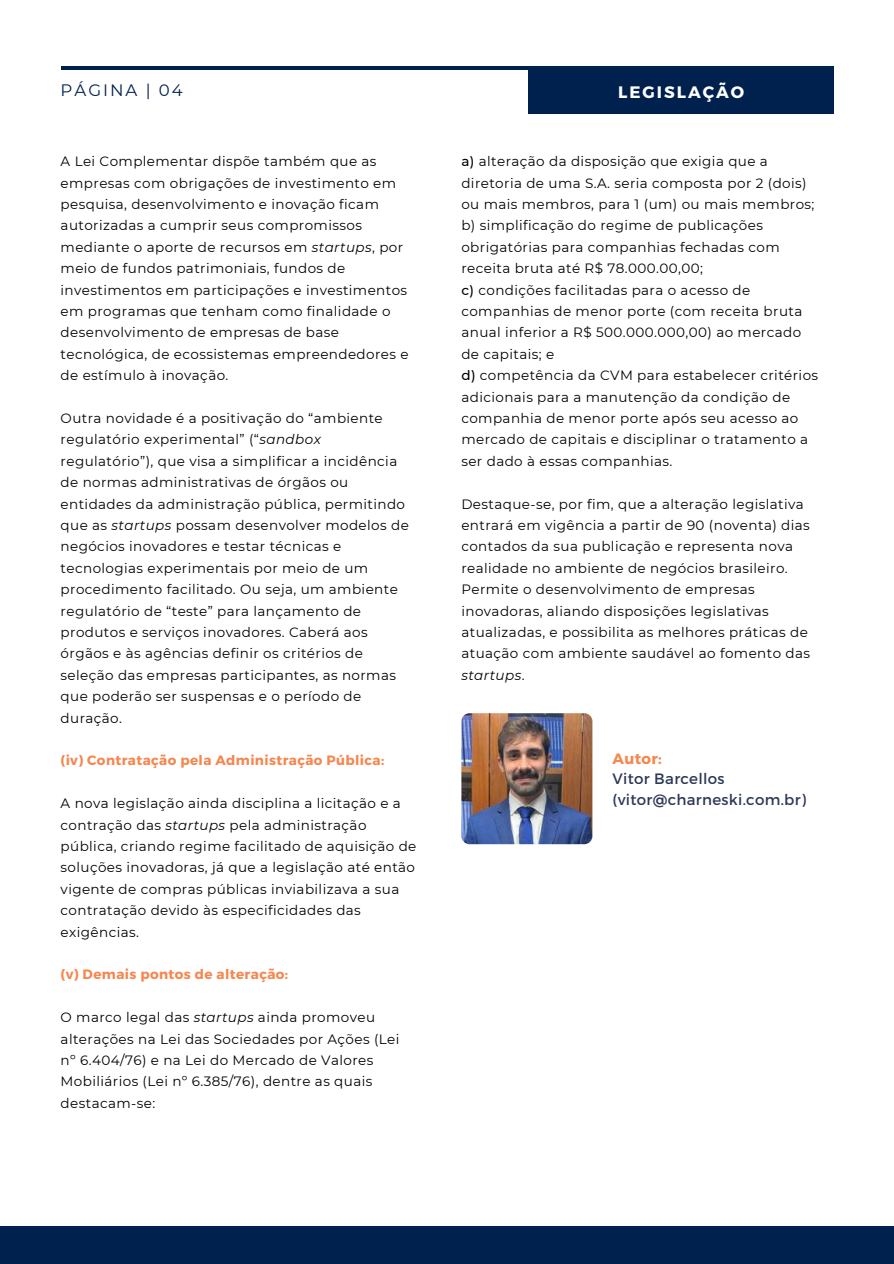
<style>
.page{position:relative;width:894px;height:1264px;background:#fff}
.page>*{position:absolute;margin:0;border:0;box-sizing:border-box;transform-origin:0 0}
.t1{font:700 16.5px "Montserrat";letter-spacing:.12em;color:#fff}
.t2{font:16.5px "Montserrat";letter-spacing:.12em;color:#00214d}
.t3{font:15px/20.2px "Montserrat";letter-spacing:.02em;color:#2d3957}
.t4{font:700 15px "Montserrat";letter-spacing:.02em;color:#f5874f}
.t5{font:13.5px/21.5px "Montserrat";letter-spacing:.03em;color:#000}
.t6{font:700 13.5px "Montserrat";letter-spacing:.03em;color:#f5874f}
.s1{font-style:italic}
.s2{font-weight:500}
</style>
<div class="page">
<div style="left:0;top:1226px;width:893px;height:37px;background:#00214d"></div>
<hr style="left:61px;top:66px;width:771px;height:4px;background:#00214d">
<div style="left:528px;top:66px;width:305px;height:48px;background:#00214d"></div>
<img style="left:461px;top:713px;width:131px;height:131px;border-radius:8px">
<p class="t2" style="left:61px;top:80px;width:124px">PÁGINA | 04</p>
<p class="t1" style="left:618px;top:81px;width:127px">LEGISLAÇÃO</p>
<p class="t5" style="left:61px;top:150px;width:349px">A Lei Complementar dispõe também que as empresas com obrigações de investimento em pesquisa, desenvolvimento e inovação ficam autorizadas a cumprir seus compromissos mediante o aporte de recursos em <span class="s1">startups</span>, por meio de fundos patrimoniais, fundos de investimentos em participações e investimentos em programas que tenham como finalidade o desenvolvimento de empresas de base tecnológica, de ecossistemas empreendedores e de estímulo à inovação.</p>
<p class="t5" style="left:61px;top:407px;width:349px">Outra novidade é a positivação do “ambiente regulatório experimental” (“<span class="s1">sandbox </span>regulatório”), que visa a simplificar a incidência de normas administrativas de órgãos ou entidades da administração pública, permitindo que as <span class="s1">startups</span> possam desenvolver modelos de negócios inovadores e testar técnicas e tecnologias experimentais por meio de um procedimento facilitado. Ou seja, um ambiente regulatório de “teste” para lançamento de produtos e serviços inovadores. Caberá aos órgãos e às agências definir os critérios de seleção das empresas participantes, as normas que poderão ser suspensas e o período de duração.</p>
<p class="t6" style="left:61px;top:751px;width:325px">(iv) Contratação pela Administração Pública:</p>
<p class="t5" style="left:61px;top:792px;width:357px">A nova legislação ainda disciplina a licitação e a contração das <span class="s1">startups</span> pela administração pública, criando regime facilitado de aquisição de soluções inovadoras, já que a legislação até então vigente de compras públicas inviabilizava a sua contratação devido às especificidades das exigências.</p>
<p class="t6" style="left:61px;top:965px;width:229px">(v) Demais pontos de alteração:</p>
<p class="t5" style="left:61px;top:1006px;width:340px">O marco legal das <span class="s1">startups</span> ainda promoveu alterações na Lei das Sociedades por Ações (Lei nº 6.404/76) e na Lei do Mercado de Valores Mobiliários (Lei nº 6.385/76), dentre as quais destacam-se:</p>
<p class="t5" style="left:461px;top:150px;width:358px"><span class="s2">a)</span> alteração da disposição que exigia que a diretoria de uma S.A. seria composta por 2 (dois) ou mais membros, para 1 (um) ou mais membros; b) simplificação do regime de publicações obrigatórias para companhias fechadas com receita bruta até R$ 78.000.00,00;<br><span class="s2">c)</span> condições facilitadas para o acesso de companhias de menor porte (com receita bruta anual inferior a R$ 500.000.000,00) ao mercado de capitais; e<br><span class="s2">d)</span> competência da CVM para estabelecer critérios adicionais para a manutenção da condição de companhia de menor porte após seu acesso ao mercado de capitais e disciplinar o tratamento a ser dado à essas companhias.</p>
<p class="t5" style="left:461px;top:493px;width:350px">Destaque-se, por fim, que a alteração legislativa entrará em vigência a partir de 90 (noventa) dias contados da sua publicação e representa nova realidade no ambiente de negócios brasileiro.<br>Permite o desenvolvimento de empresas inovadoras, aliando disposições legislativas atualizadas, e possibilita as melhores práticas de atuação com ambiente saudável ao fomento das <span class="s1">startups</span>.</p>
<p class="t4" style="left:612px;top:749px;width:51px">Autor:</p>
<p class="t3" style="left:612px;top:768px;width:195px">Vitor Barcellos (vitor@charneski.com.br)</p>
</div>
